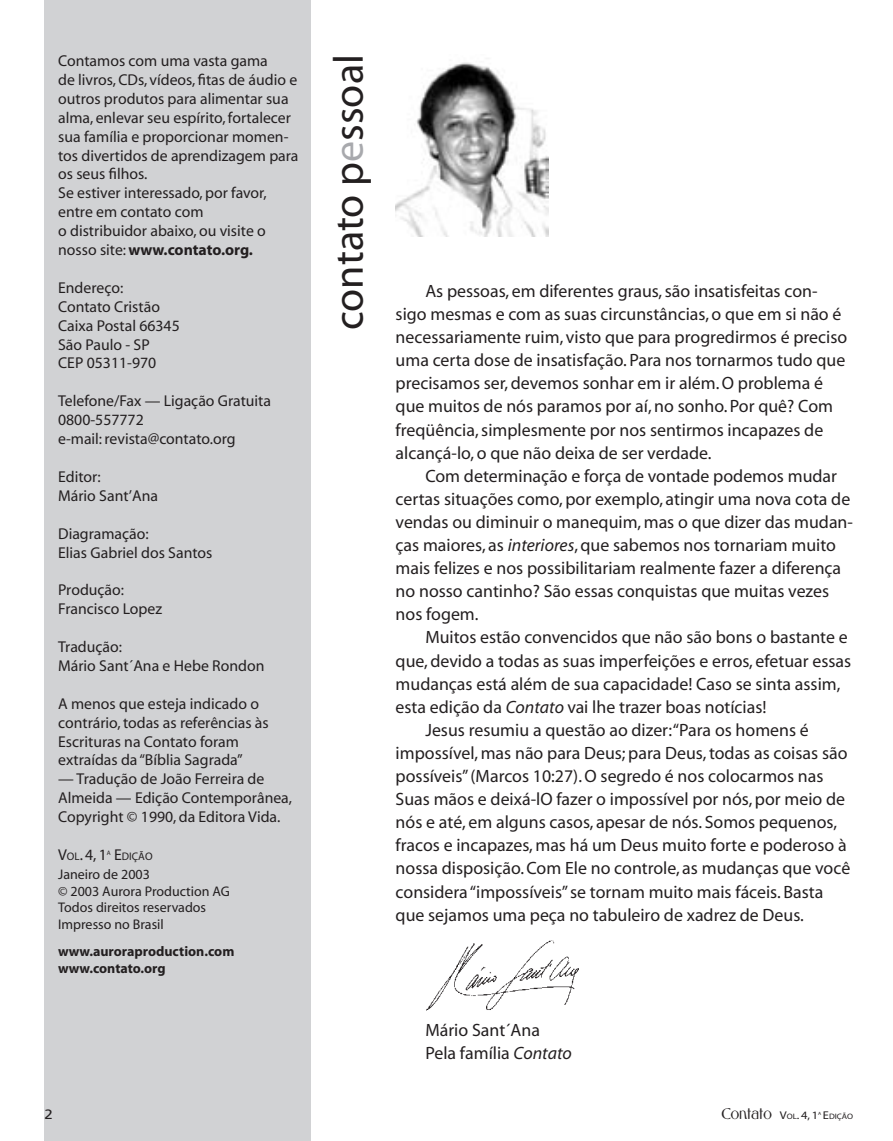
<style>
.page{position:relative;width:893px;height:1141px;background:#fff}
.page>*{position:absolute;margin:0;border:0;box-sizing:border-box;transform-origin:0 0}
.t1{font:42px "Myriad";color:#231f20}
.t2{font:17.85px/23.1px "Myriad";color:#231f20}
.t3{font:15.75px/18.9px "Myriad";color:#231f20}
.t4{font:14px/16.8px "Myriad";color:#231f20}
.t5{font:700 14px/16.8px "Myriad";color:#231f20}
.t6{font:700 13.47px "Gabriel";letter-spacing:.015em;color:#231f20;scale:1.1 1}
.t7{font:13.47px "Frutiger";color:#231f20;scale:1.1 1}
.t8{font:11.03px "Myriad";color:#231f20}
.t9{font:7.88px "Myriad";color:#231f20;scale:1.1 1}
.t10{font:6.48px "Myriad";color:#231f20}
.t11{font:4.55px "Myriad";color:#231f20;scale:1.1 1}
.s1{font-weight:700}
.s2{font-size:11.03px}
.s3{font-size:15.75px}
.s4{color:#a8a9ad}
.s5{font-style:italic}
.s6{font-family:"Myriad";font-weight:400;font-size:11.2px}
.s7{font-family:"Myriad";font-weight:400;font-size:7.88px}
.s8{font-size:11.2px}
</style>
<div class="page">
<div style="left:45px;top:0;width:266px;height:1141px;background:#d1d2d4"></div>
<img style="left:396px;top:62px;width:152px;height:175px">
<img style="left:426px;top:940px;width:153px;height:71px">
<p class="t3" style="left:58px;top:52px;width:242px">Contamos com uma vasta gama<br>de livros, CDs, vídeos, fitas de áudio e outros produtos para alimentar sua alma, enlevar seu espírito, fortalecer sua família e proporcionar momen&shy;tos divertidos de aprendizagem para os seus filhos.<br>Se estiver interessado, por favor, entre em contato com<br>o distribuidor abaixo, ou visite o nosso site: <span class="s1">www.contato.org.</span></p>
<p class="t3" style="left:58px;top:279px;width:123px">Endereço:<br>Contato Cristão<br>Caixa Postal 66345<br>São Paulo - SP<br>CEP 05311-970</p>
<p class="t3" style="left:58px;top:392px;width:214px">Telefone/Fax — Ligação Gratuita<br>0800-557772<br>e-mail: revista@contato.org</p>
<p class="t3" style="left:58px;top:468px;width:101px">Editor:<br>Mário Sant’Ana</p>
<p class="t3" style="left:58px;top:525px;width:156px">Diagramação:<br>Elias Gabriel dos Santos</p>
<p class="t3" style="left:58px;top:581px;width:106px">Produção:<br>Francisco Lopez</p>
<p class="t3" style="left:58px;top:638px;width:208px">Tradução:<br>Mário Sant´Ana e Hebe Rondon</p>
<p class="t3" style="left:58px;top:695px;width:212px">A menos que esteja indicado o contrário, todas as referências às<br>Escrituras na Contato foram extraídas da “Bíblia Sagrada”</p>
<p class="t3" style="left:58px;top:770px;width:235px">— Tradução de João Ferreira de<br>Almeida — Edição Contemporânea,<br>Copyright © 1990, da Editora Vida.</p>
<p class="t3" style="left:58px;top:846px;width:50px">V<span class="s2">OL</span>. 4, 1</p>
<p class="t10" style="left:107px;top:849px;width:5px">A</p>
<p class="t8" style="left:114px;top:851px;width:40px"><span class="s3">E</span>DIÇÃO</p>
<p class="t4" style="left:58px;top:866px;width:173px">Janeiro de 2003<br>© 2003 Aurora Production AG<br>Todos direitos reservados<br>Impresso no Brasil</p>
<p class="t5" style="left:58px;top:943px;width:178px">www.auroraproduction.com www.contato.org</p>
<h1 class="t1" style="left:328px;top:330px;width:277px;rotate:-90deg">contato p<span class="s4">e</span>ssoal</h1>
<p class="t2" style="left:396px;top:280px;width:453px;text-indent:30px">As pessoas, em diferentes graus, são insatisfeitas con&shy;sigo mesmas e com as suas circunstâncias, o que em si não é necessariamente ruim, visto que para progredirmos é preciso uma certa dose de insatisfação. Para nos tornarmos tudo que precisamos ser, devemos sonhar em ir além. O problema é que muitos de nós paramos por aí, no sonho. Por quê? Com freqüência, simplesmente por nos sentirmos incapazes de alcançá-lo, o que não deixa de ser verdade.</p>
<p class="t2" style="left:396px;top:465px;width:459px;text-indent:30px">Com determinação e força de vontade podemos mudar certas situações como, por exemplo, atingir uma nova cota de vendas ou diminuir o manequim, mas o que dizer das mudan&shy;ças maiores, as <span class="s5">interiores</span>, que sabemos nos tornariam muito mais felizes e nos possibilitariam realmente fazer a diferença no nosso cantinho? São essas conquistas que muitas vezes nos fogem.</p>
<p class="t2" style="left:425px;top:627px;width:424px">Muitos estão convencidos que não são bons o bastante e</p>
<p class="t2" style="left:396px;top:650px;width:457px">que, devido a todas as suas imperfeições e erros, efetuar essas</p>
<p class="t2" style="left:396px;top:673px;width:446px">mudanças está além de sua capacidade! Caso se sinta assim,</p>
<p class="t2" style="left:396px;top:696px;width:372px">esta edição da <span class="s5">Contato</span> vai lhe trazer boas notícias!</p>
<p class="t2" style="left:425px;top:719px;width:385px">Jesus resumiu a questão ao dizer: “Para os homens é</p>
<p class="t2" style="left:396px;top:742px;width:453px">impossível, mas não para Deus; para Deus, todas as coisas são</p>
<p class="t2" style="left:396px;top:765px;width:429px">possíveis” (Marcos 10:27). O segredo é nos colocarmos nas</p>
<p class="t2" style="left:396px;top:788px;width:451px">Suas mãos e deixá-lO fazer o impossível por nós, por meio de</p>
<p class="t2" style="left:396px;top:811px;width:443px">nós e até, em alguns casos, apesar de nós. Somos pequenos,</p>
<p class="t2" style="left:396px;top:835px;width:452px">fracos e incapazes, mas há um Deus muito forte e poderoso à</p>
<p class="t2" style="left:396px;top:858px;width:456px">nossa disposição. Com Ele no controle, as mudanças que você</p>
<p class="t2" style="left:396px;top:881px;width:429px">considera “impossíveis” se tornam muito mais fáceis. Basta</p>
<p class="t2" style="left:396px;top:904px;width:410px">que sejamos uma peça no tabuleiro de xadrez de Deus.</p>
<p class="t2" style="left:425px;top:1019px;width:148px">Mário Sant´Ana<br>Pela família <span class="s5">Contato</span></p>
<p class="t7" style="left:45px;top:1107px;width:9px">2</p>
<p class="t6" style="left:722px;top:1105px;width:89px">CONTATO <span class="s6">V</span><span class="s7">OL</span><span class="s6">. 4, 1</span></p>
<p class="t11" style="left:818px;top:1112px;width:4px">A</p>
<p class="t9" style="left:823px;top:1113px;width:29px"><span class="s8">E</span>DIÇÃO</p>
</div>
